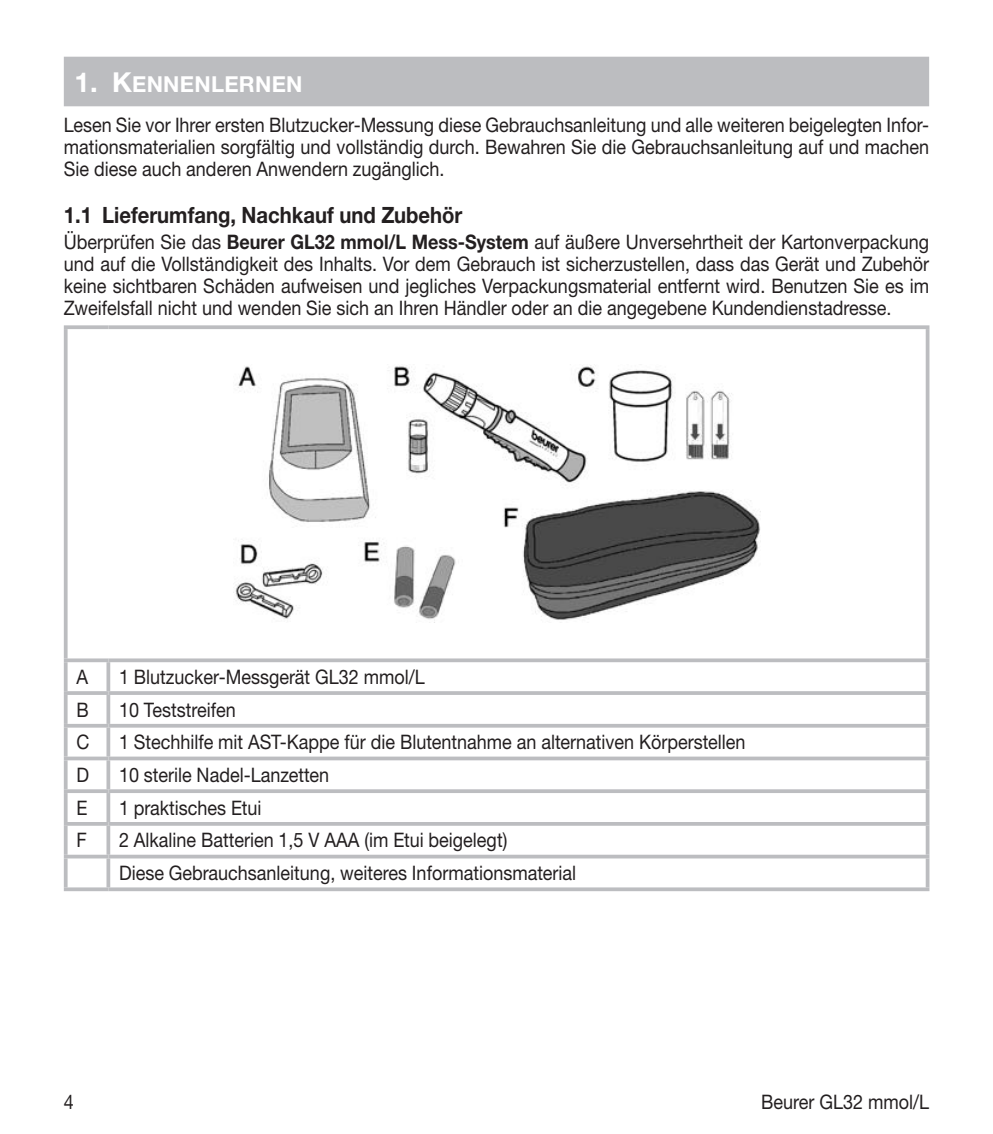
<style>
.page{position:relative;width:993px;height:1134px;background:#fff}
.page>*{position:absolute;margin:0;border:0;box-sizing:border-box;transform-origin:0 0}
.t1{font:700 22.5px "Helvetica Neue LTW1 G";color:#231f20;scale:.9 1}
.t2{font:700 22px "Helvetica Neue LTW1 G";letter-spacing:.015em;color:#fff}
.t3{font:20px/22px "Helvetica Neue LTW1 G";color:#231f20;text-align:justify;scale:.9 1}
.s1{font-size:27.5px}
.s2{font-weight:700}
</style>
<div class="page">
<div style="left:64px;top:57px;width:864px;height:49px;background:#bcbdc0"></div>
<svg style="left:64px;top:325px;width:44px;height:4px"></svg>
<svg style="left:64px;top:329px;width:4px;height:329px"></svg>
<svg style="left:108px;top:325px;width:821px;height:4px;background:#c1c2c5"></svg>
<svg style="left:925px;top:329px;width:4px;height:329px"></svg>
<svg style="left:64px;top:658px;width:44px;height:4px"></svg>
<svg style="left:64px;top:662px;width:4px;height:29px"></svg>
<svg style="left:108px;top:658px;width:821px;height:4px;background:#c3c4c7"></svg>
<svg style="left:106px;top:662px;width:4px;height:29px"></svg>
<svg style="left:925px;top:662px;width:4px;height:29px"></svg>
<hr style="left:64px;top:691px;width:44px;height:4px;background:#bcbdc0">
<svg style="left:64px;top:695px;width:4px;height:29px"></svg>
<hr style="left:108px;top:691px;width:821px;height:4px;background:#bcbdc0">
<svg style="left:106px;top:695px;width:4px;height:29px"></svg>
<svg style="left:925px;top:695px;width:4px;height:29px"></svg>
<svg style="left:64px;top:724px;width:44px;height:4px"></svg>
<svg style="left:64px;top:728px;width:4px;height:29px"></svg>
<svg style="left:108px;top:724px;width:821px;height:4px;background:#c1c2c5"></svg>
<svg style="left:106px;top:728px;width:4px;height:29px"></svg>
<svg style="left:925px;top:728px;width:4px;height:29px"></svg>
<hr style="left:64px;top:757px;width:44px;height:3px;background:#bcbdc0">
<svg style="left:64px;top:760px;width:4px;height:29px"></svg>
<hr style="left:108px;top:757px;width:821px;height:3px;background:#bcbdc0">
<svg style="left:106px;top:760px;width:4px;height:29px"></svg>
<svg style="left:925px;top:760px;width:4px;height:29px"></svg>
<svg style="left:64px;top:789px;width:44px;height:4px"></svg>
<svg style="left:64px;top:793px;width:4px;height:29px"></svg>
<svg style="left:108px;top:789px;width:821px;height:4px;background:#c1c1c4"></svg>
<svg style="left:106px;top:793px;width:4px;height:29px"></svg>
<svg style="left:925px;top:793px;width:4px;height:29px"></svg>
<svg style="left:64px;top:822px;width:44px;height:4px"></svg>
<svg style="left:64px;top:826px;width:4px;height:29px"></svg>
<svg style="left:108px;top:822px;width:821px;height:4px;background:#bfc0c3"></svg>
<svg style="left:106px;top:826px;width:4px;height:29px"></svg>
<svg style="left:925px;top:826px;width:4px;height:29px"></svg>
<hr style="left:64px;top:855px;width:44px;height:3px;background:#bcbdc0">
<svg style="left:64px;top:858px;width:4px;height:29px"></svg>
<hr style="left:108px;top:855px;width:821px;height:3px;background:#bcbdc0">
<svg style="left:106px;top:858px;width:4px;height:29px"></svg>
<svg style="left:925px;top:858px;width:4px;height:29px"></svg>
<svg style="left:64px;top:887px;width:44px;height:4px"></svg>
<svg style="left:108px;top:887px;width:821px;height:4px;background:#c2c3c6"></svg>
<img style="left:233px;top:365px;width:526px;height:258px">
<p class="t2" style="left:74px;top:71px;width:229px"><span class="s1">1. K</span>ENNENLERNEN</p>
<p class="t3" style="left:64px;top:114px;width:962px">Lesen Sie vor Ihrer ersten Blutzucker-Messung diese Gebrauchsanleitung und alle weiteren beigelegten Infor&shy;mationsmaterialien sorgfältig und vollständig durch. Bewahren Sie die Gebrauchsanleitung auf und machen Sie diese auch anderen Anwendern zugänglich.</p>
<p class="t1" style="left:64px;top:201px;width:444px">1.1 Lieferumfang, Nachkauf und Zubehör</p>
<p class="t3" style="left:64px;top:230px;width:962px">Überprüfen Sie das <span class="s2">Beurer GL32 mmol/L Mess-System</span> auf äußere Unversehrtheit der Kartonverpackung und auf die Vollständigkeit des Inhalts. Vor dem Gebrauch ist sicherzustellen, dass das Gerät und Zubehör keine sichtbaren Schäden aufweisen und jegliches Verpackungsmaterial entfernt wird. Benutzen Sie es im Zweifelsfall nicht und wenden Sie sich an Ihren Händler oder an die angegebene Kundendienstadresse.</p>
<p class="t3" style="left:76px;top:666px;width:14px">A</p>
<p class="t3" style="left:119px;top:666px;width:341px">1 Blutzucker-Messgerät GL32 mmol/L</p>
<p class="t3" style="left:76px;top:698px;width:15px">B</p>
<p class="t3" style="left:119px;top:698px;width:131px">10 Teststreifen</p>
<p class="t3" style="left:76px;top:731px;width:16px">C</p>
<p class="t3" style="left:119px;top:731px;width:697px">1 Stechhilfe mit AST-Kappe für die Blutentnahme an alternativen Körperstellen</p>
<p class="t3" style="left:76px;top:764px;width:16px">D</p>
<p class="t3" style="left:119px;top:764px;width:235px">10 sterile Nadel-Lanzetten</p>
<p class="t3" style="left:76px;top:796px;width:14px">E</p>
<p class="t3" style="left:119px;top:796px;width:160px">1 praktisches Etui</p>
<p class="t3" style="left:76px;top:829px;width:13px">F</p>
<p class="t3" style="left:119px;top:824px;width:509px;line-height:32.8px">2 Alkaline Batterien 1,5 V AAA (im Etui beigelegt)<br>Diese Gebrauchsanleitung, weiteres Informationsmaterial</p>
<p class="t3" style="left:64px;top:1091px;width:13px">4</p>
<p class="t3" style="left:760px;top:1091px;width:188px">Beurer GL32 mmol/L</p>
</div>
